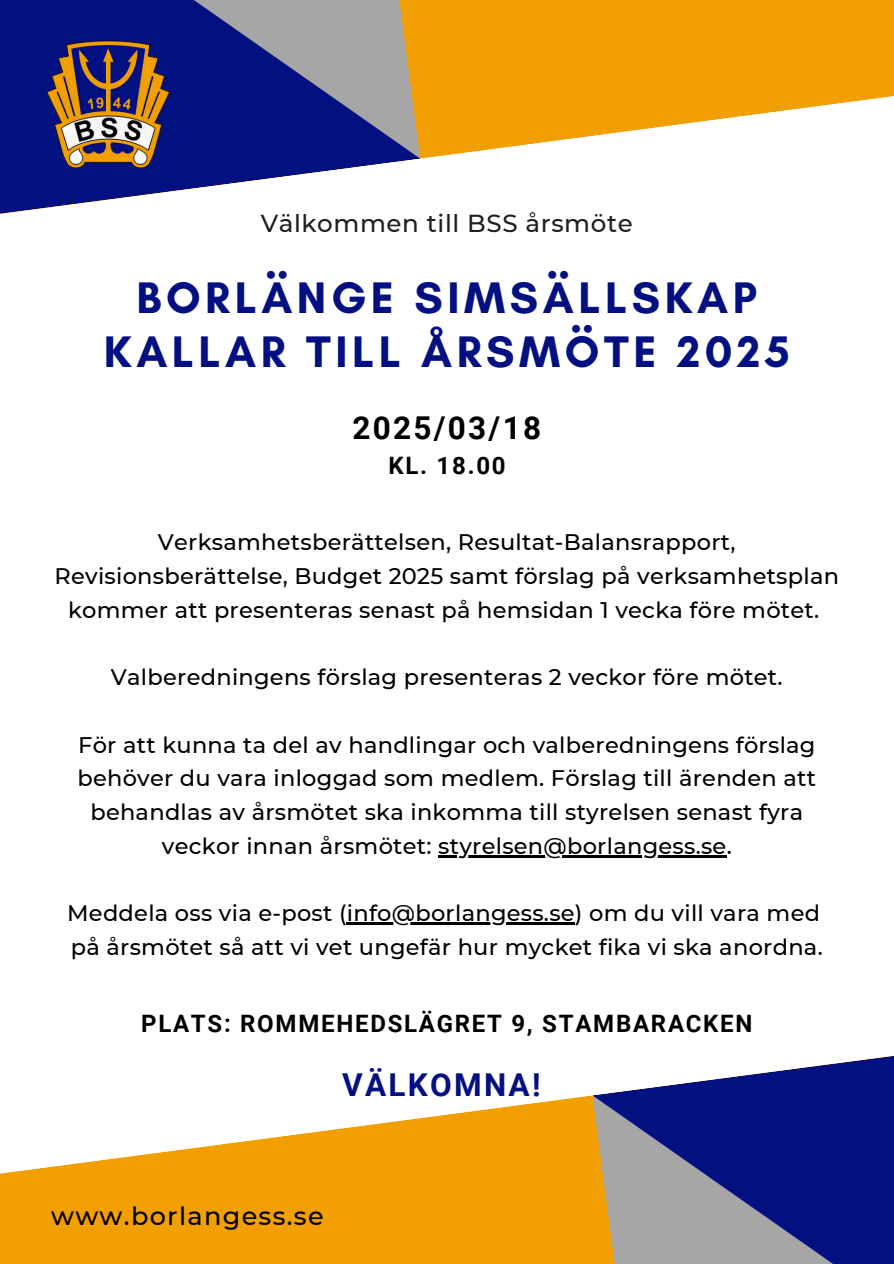
<style>
.page{position:relative;width:894px;height:1264px;background:#fff}
.page>*{position:absolute;margin:0;border:0;box-sizing:border-box;transform-origin:0 0}
.t1{font:700 45px/54px "Glacial Indifference";letter-spacing:.1em;color:#031081;text-align:center}
.t2{font:700 31.5px "Roboto";letter-spacing:.075em;color:#000}
.t3{font:700 31.5px "Roboto";letter-spacing:.075em;color:#031081}
.t4{font:500 25.5px "Montserrat";letter-spacing:.05em;color:#000}
.t5{font:500 24.6px "Montserrat";letter-spacing:.025em;color:#1c2120}
.t6{font:700 24px "Roboto";letter-spacing:.075em;color:#000}
.t7{font:500 22.5px/33.8px "Montserrat";letter-spacing:.01em;color:#000;text-align:center}
</style>
<div class="page">
<svg style="left:0;top:1095px;width:592px;height:168px;fill:#f19f02"></svg>
<svg style="left:592px;top:1055px;width:301px;height:208px;fill:#031081"></svg>
<svg style="left:420px;top:0;width:473px;height:159px;fill:#f19f02"></svg>
<svg style="left:0;top:0;width:420px;height:214px;fill:#031081"></svg>
<img style="left:45px;top:39px;width:125px;height:131px">
<hr style="left:438px;top:855px;width:288px;height:2px;background:#000">
<hr style="left:347px;top:922px;width:227px;height:2px;background:#000">
<h2 class="t5" style="left:260px;top:209px;width:373px">Välkommen till BSS årsmöte</h2>
<h1 class="t1" style="left:104px;top:270px;width:687px">BORLÄNGE SIMSÄLLSKAP<br>KALLAR TILL ÅRSMÖTE 2025</h1>
<h3 class="t2" style="left:352px;top:410px;width:190px">2025/03/18</h3>
<h3 class="t6" style="left:388px;top:452px;width:119px">KL. 18.00</h3>
<p class="t7" style="left:54px;top:525px;width:785px">Verksamhetsberättelsen, Resultat-Balansrapport,<br>Revisionsberättelse, Budget 2025 samt förslag på verksamhetsplan kommer att presenteras senast på hemsidan 1 vecka före mötet.</p>
<p class="t7" style="left:111px;top:660px;width:673px">Valberedningens förslag presenteras 2 veckor före mötet.</p>
<p class="t7" style="left:77px;top:727px;width:740px">För att kunna ta del av handlingar och valberedningens förslag behöver du vara inloggad som medlem. Förslag till ärenden att behandlas av årsmötet ska inkomma till styrelsen senast fyra veckor innan årsmötet: styrelsen@borlangess.se.</p>
<p class="t7" style="left:67px;top:896px;width:754px">Meddela oss via e-post (info@borlangess.se) om du vill vara med</p>
<p class="t7" style="left:71px;top:930px;width:753px">på årsmötet så att vi vet ungefär hur mycket fika vi ska anordna.</p>
<p class="t6" style="left:141px;top:1009px;width:612px">PLATS: ROMMEHEDSLÄGRET 9, STAMBARACKEN</p>
<h4 class="t3" style="left:342px;top:1067px;width:200px">VÄLKOMNA!</h4>
<h2 class="t4" style="left:51px;top:1199px;width:274px">www.borlangess.se</h2>
</div>
